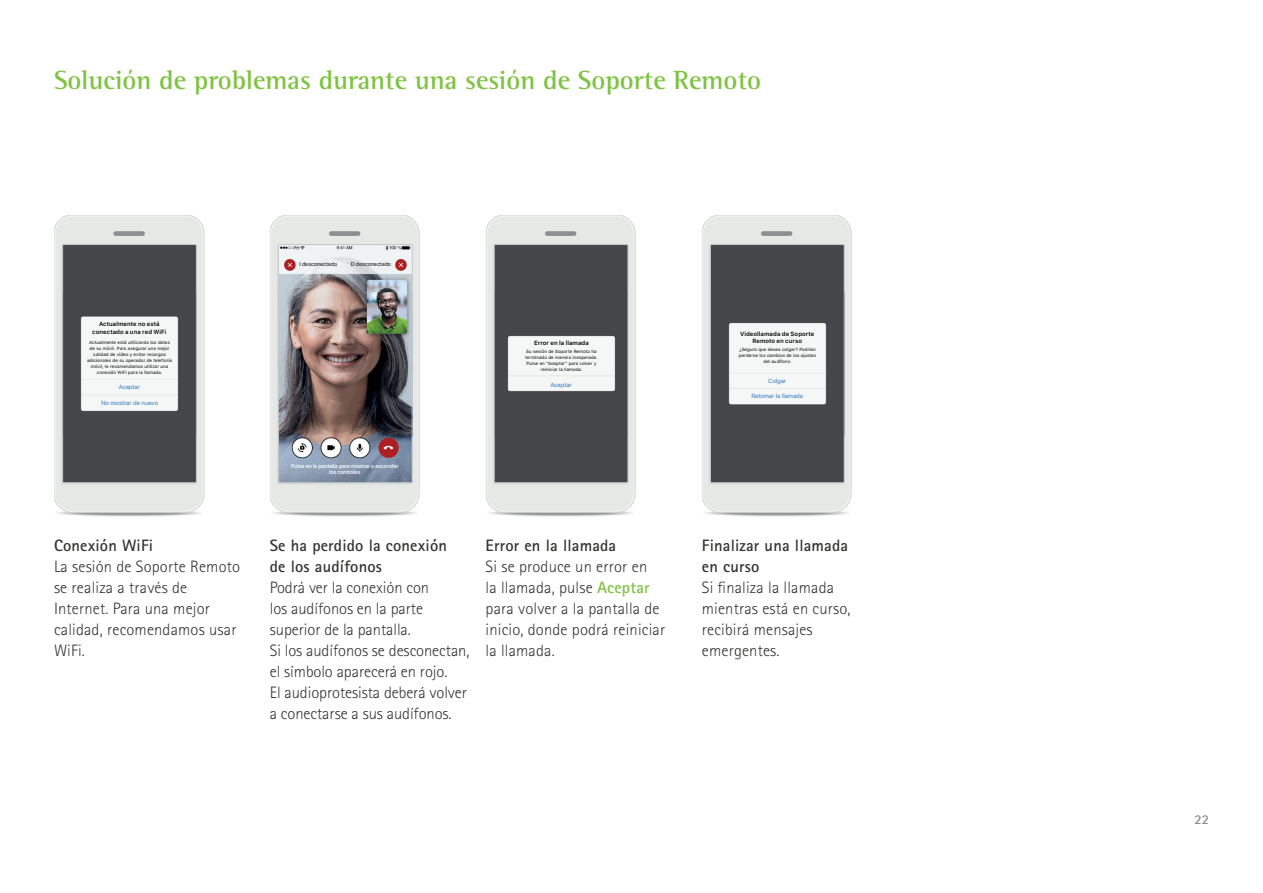
<style>
.page{position:relative;width:1263px;height:893px;background:#fff}
.page>*{position:absolute;margin:0;border:0;box-sizing:border-box;transform-origin:0 0}
.t1{font:700 27px "Rotis Semi Serif Pro";color:#80c342}
.t2{font:300 16.5px/21px "Rotis Sans Serif Pro";letter-spacing:.01em;color:#323531}
.t3{font:700 16.5px/21px "Rotis Sans Serif Pro";letter-spacing:.01em;color:#323531}
.t4{font:700 13.5px "Rotis Sans Serif Pro";color:#868983}
.t5{font:600 6px/7.2px "SFUI Text";letter-spacing:.01em;color:#000001;text-align:center}
.t6{font:6px "SFUI Text";letter-spacing:-.02em;color:#3279be}
.t7{font:500 5.7px/6px "SF Pro Display";color:#fff;text-align:center}
.t8{font:500 5.7px "SF Pro Display";color:#323531}
.t9{font:4.5px/6px "SFUI Text";letter-spacing:.01em;color:#000001;text-align:center}
.s1{font-weight:700;color:#80c342}
</style>
<div class="page">
<img style="left:54px;top:215px;width:151px;height:302px">
<img style="left:270px;top:215px;width:150px;height:302px">
<img style="left:486px;top:215px;width:150px;height:302px">
<img style="left:702px;top:215px;width:150px;height:302px">
<img style="left:64px;top:246px;width:131px;height:235px">
<div style="left:62px;top:244px;width:135px;height:239px;border:1px solid #c4c6c8"></div>
<img style="left:280px;top:246px;width:130px;height:235px">
<div style="left:278px;top:244px;width:134px;height:239px;border:1px solid #c4c6c8"></div>
<img style="left:496px;top:246px;width:130px;height:235px">
<div style="left:494px;top:244px;width:134px;height:239px;border:1px solid #c4c6c8"></div>
<img style="left:712px;top:246px;width:130px;height:235px">
<div style="left:710px;top:244px;width:134px;height:239px;border:1px solid #c4c6c8"></div>
<h1 class="t1" style="left:54px;top:63px;width:709px">Solución de problemas durante una sesión de Soporte Remoto</h1>
<p class="t8" style="left:300px;top:260px;width:39px">I desconectado</p>
<p class="t8" style="left:351px;top:260px;width:42px">D desconectado</p>
<p class="t5" style="left:92px;top:321px;width:76px">Actualmente no está conectado a una red WiFi</p>
<p class="t5" style="left:534px;top:339px;width:56px">Error en la llamada</p>
<p class="t5" style="left:740px;top:330px;width:76px">Videollamada de Soporte<br>Remoto en curso</p>
<p class="t9" style="left:87px;top:339px;width:87px">Actualmente está utilizando los datos de su móvil. Para asegurar una mejor calidad de vídeo y evitar recargos adicionales de su operador de telefonía móvil, le recomendamos utilizar una conexión WiFi para la llamada.</p>
<p class="t9" style="left:525px;top:349px;width:74px">Su sesión de Soporte Remoto ha terminado de manera inesperada.<br>Pulse en “Aceptar” para volver y reiniciar la llamada.</p>
<p class="t9" style="left:739px;top:347px;width:79px">¿Seguro que desea colgar? Podrían perderse los cambios de los ajustes del audífono.</p>
<p class="t6" style="left:119px;top:383px;width:23px">Aceptar</p>
<p class="t6" style="left:550px;top:380px;width:23px">Aceptar</p>
<p class="t6" style="left:101px;top:398px;width:59px">No mostrar de nuevo</p>
<p class="t3" style="left:54px;top:535px;width:101px">Conexión WiFi</p>
<p class="t2" style="left:54px;top:556px;width:188px">La sesión de Soporte Remoto se realiza a través de<br>Internet. Para una mejor calidad, recomendamos usar<br>WiFi.</p>
<p class="t7" style="left:291px;top:463px;width:109px">Pulse en la pantalla para mostrar o esconder los controles</p>
<p class="t3" style="left:270px;top:535px;width:179px">Se ha perdido la conexión de los audífonos</p>
<p class="t2" style="left:270px;top:577px;width:201px">Podrá ver la conexión con<br>los audífonos en la parte superior de la pantalla.<br>Si los audífonos se desconectan, el símbolo aparecerá en rojo.<br>El audioprotesista deberá volver a conectarse a sus audífonos.</p>
<p class="t3" style="left:486px;top:535px;width:132px">Error en la llamada</p>
<p class="t2" style="left:486px;top:556px;width:181px">Si se produce un error en<br>la llamada, pulse <span class="s1">Aceptar </span>para volver a la pantalla de inicio, donde podrá reiniciar la llamada.</p>
<p class="t6" style="left:768px;top:376px;width:20px">Colgar</p>
<p class="t6" style="left:751px;top:391px;width:53px">Retomar la llamada</p>
<p class="t3" style="left:702px;top:535px;width:148px">Finalizar una llamada en curso</p>
<p class="t2" style="left:702px;top:577px;width:150px">Si finaliza la llamada mientras está en curso, recibirá mensajes emergentes.</p>
<p class="t4" style="left:1194px;top:811px;width:16px">22</p>
</div>
